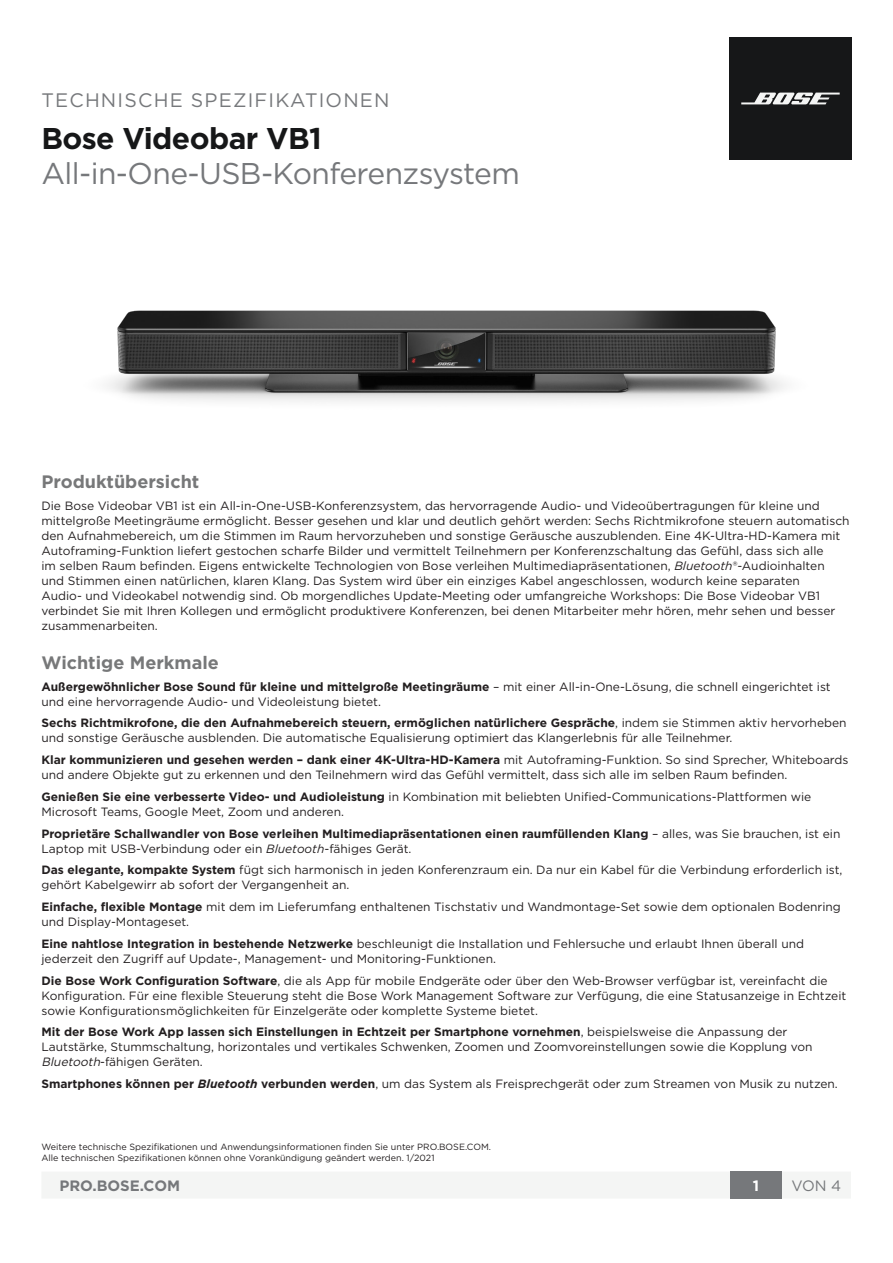
<style>
.page{position:relative;width:893px;height:1263px;background:#fff}
.page>*{position:absolute;margin:0;border:0;box-sizing:border-box;transform-origin:0 0}
.t1{font:30px "Gotham";letter-spacing:-.02em;color:#76787b}
.t2{font:700 30px "Gotham";letter-spacing:-.02em;color:#161718}
.t3{font:19.5px "Gotham";letter-spacing:.06em;color:#76787b}
.Text_Headers{font:700 18px "Gotham";color:#777879}
.t4{font:700 15px "Gotham";color:#76787b}
.t5{font:15px "Gotham";color:#76787b}
.t6{font:700 15px "Gotham";color:#fff}
.Body{font:12px/15px "Gotham";color:#231f20}
.Body-2{font:700 12px/15px "Gotham";color:#231f20}
.t7{font:9px/10.8px "Gotham";color:#231f20}
.s1{font-style:italic}
.s2{font-weight:700}
.s3{font-weight:400}
.s4{font-weight:400;font-style:italic}
.s5{font-weight:700;font-style:italic}
</style>
<div class="page">
<div style="left:42px;top:1172px;width:809px;height:26px;background:#f4f5f4"></div>
<div style="left:730px;top:1171px;width:52px;height:27px;background:#76787b"></div>
<div style="left:729px;top:37px;width:122px;height:123px;background:#161718"></div>
<svg style="left:741px;top:93px;width:99px;height:11px"></svg>
<img style="left:107px;top:310px;width:679px;height:92px">
<h2 class="t3" style="left:41px;top:88px;width:350px">TECHNISCHE SPEZIFIKATIONEN</h2>
<h1 class="t2" style="left:41px;top:119px;width:282px">Bose Videobar VB1</h1>
<h1 class="t1" style="left:41px;top:154px;width:480px">All-in-One-USB-Konferenzsystem</h1>
<p class="Text_Headers" style="left:41px;top:470px;width:159px">Produktübersicht</p>
<p class="Body" style="left:41px;top:498px;width:810px">Die Bose Videobar VB1 ist ein All-in-One-USB-Konferenzsystem, das hervorragende Audio- und Videoübertragungen für kleine und mittelgroße Meetingräume ermöglicht. Besser gesehen und klar und deutlich gehört werden: Sechs Richtmikrofone steuern automatisch den Aufnahmebereich, um die Stimmen im Raum hervorzuheben und sonstige Geräusche auszublenden. Eine 4K-Ultra-HD-Kamera mit Autoframing-Funktion liefert gestochen scharfe Bilder und vermittelt Teilnehmern per Konferenzschaltung das Gefühl, dass sich alle<br>im selben Raum befinden. Eigens entwickelte Technologien von Bose verleihen Multimediapräsentationen, <span class="s1">Bluetooth</span>®-Audioinhalten und Stimmen einen natürlichen, klaren Klang. Das System wird über ein einziges Kabel angeschlossen, wodurch keine separaten<br>Audio- und Videokabel notwendig sind. Ob morgendliches Update-Meeting oder umfangreiche Workshops: Die Bose Videobar VB1 verbindet Sie mit Ihren Kollegen und ermöglicht produktivere Konferenzen, bei denen Mitarbeiter mehr hören, mehr sehen und besser zusammenarbeiten.</p>
<p class="Text_Headers" style="left:41px;top:651px;width:179px">Wichtige Merkmale</p>
<p class="Body" style="left:41px;top:679px;width:791px"><span class="s2">Außergewöhnlicher Bose Sound für kleine und mittelgroße Meetingräume</span> – mit einer All-in-One-Lösung, die schnell eingerichtet ist und eine hervorragende Audio- und Videoleistung bietet.</p>
<p class="Body" style="left:41px;top:715px;width:807px"><span class="s2">Sechs Richtmikrofone, die den Aufnahmebereich steuern, ermöglichen natürlichere Gespräche</span>, indem sie Stimmen aktiv hervorheben und sonstige Geräusche ausblenden. Die automatische Equalisierung optimiert das Klangerlebnis für alle Teilnehmer.</p>
<p class="Body" style="left:41px;top:752px;width:808px"><span class="s2">Klar kommunizieren und gesehen werden – dank einer 4K-Ultra-HD-Kamera</span> mit Autoframing-Funktion. So sind Sprecher, Whiteboards und andere Objekte gut zu erkennen und den Teilnehmern wird das Gefühl vermittelt, dass sich alle im selben Raum befinden.</p>
<p class="Body" style="left:41px;top:789px;width:771px"><span class="s2">Genießen Sie eine verbesserte Video- und Audioleistung</span> in Kombination mit beliebten Unified-Communications-Plattformen wie<br>Microsoft Teams, Google Meet, Zoom und anderen.</p>
<p class="Body-2" style="left:41px;top:826px;width:800px">Proprietäre Schallwandler von Bose verleihen Multimediapräsentationen einen raumfüllenden Klang <span class="s3">– alles, was Sie brauchen, ist ein<br>Laptop mit USB-Verbindung oder ein</span> <span class="s4">Bluetooth</span><span class="s3">-fähiges Gerät.</span></p>
<p class="Body" style="left:41px;top:862px;width:803px"><span class="s2">Das elegante, kompakte System</span> fügt sich harmonisch in jeden Konferenzraum ein. Da nur ein Kabel für die Verbindung erforderlich ist, gehört Kabelgewirr ab sofort der Vergangenheit an.</p>
<p class="Body" style="left:41px;top:899px;width:801px"><span class="s2">Einfache, flexible Montage</span> mit dem im Lieferumfang enthaltenen Tischstativ und Wandmontage-Set sowie dem optionalen Bodenring und Display-Montageset.</p>
<p class="Body" style="left:41px;top:936px;width:764px"><span class="s2">Eine nahtlose Integration in bestehende Netzwerke</span> beschleunigt die Installation und Fehlersuche und erlaubt Ihnen überall und jederzeit den Zugriff auf Update-, Management- und Monitoring-Funktionen.</p>
<p class="Body" style="left:41px;top:973px;width:806px"><span class="s2">Die Bose Work Configuration Software</span>, die als App für mobile Endgeräte oder über den Web-Browser verfügbar ist, vereinfacht die<br>Konfiguration. Für eine flexible Steuerung steht die Bose Work Management Software zur Verfügung, die eine Statusanzeige in Echtzeit sowie Konfigurationsmöglichkeiten für Einzelgeräte oder komplette Systeme bietet.</p>
<p class="Body" style="left:41px;top:1024px;width:773px"><span class="s2">Mit der Bose Work App lassen sich Einstellungen in Echtzeit per Smartphone vornehmen</span>, beispielsweise die Anpassung der<br>Lautstärke, Stummschaltung, horizontales und vertikales Schwenken, Zoomen und Zoomvoreinstellungen sowie die Kopplung von<br><span class="s1">Bluetooth</span>-fähigen Geräten.</p>
<p class="Body" style="left:41px;top:1076px;width:798px"><span class="s2">Smartphones können per</span> <span class="s5">Bluetooth</span> <span class="s2">verbunden werden</span>, um das System als Freisprechgerät oder zum Streamen von Musik zu nutzen.</p>
<p class="t7" style="left:41px;top:1141px;width:451px">Weitere technische Spezifikationen und Anwendungsinformationen finden Sie unter PRO.BOSE.COM.<br>Alle technischen Spezifikationen können ohne Vorankündigung geändert werden. 1/2021</p>
<p class="t4" style="left:59px;top:1176px;width:122px">PRO.BOSE.COM</p>
<p class="t6" style="left:753px;top:1176px;width:8px">1</p>
<p class="t5" style="left:791px;top:1176px;width:51px">VON 4</p>
</div>
